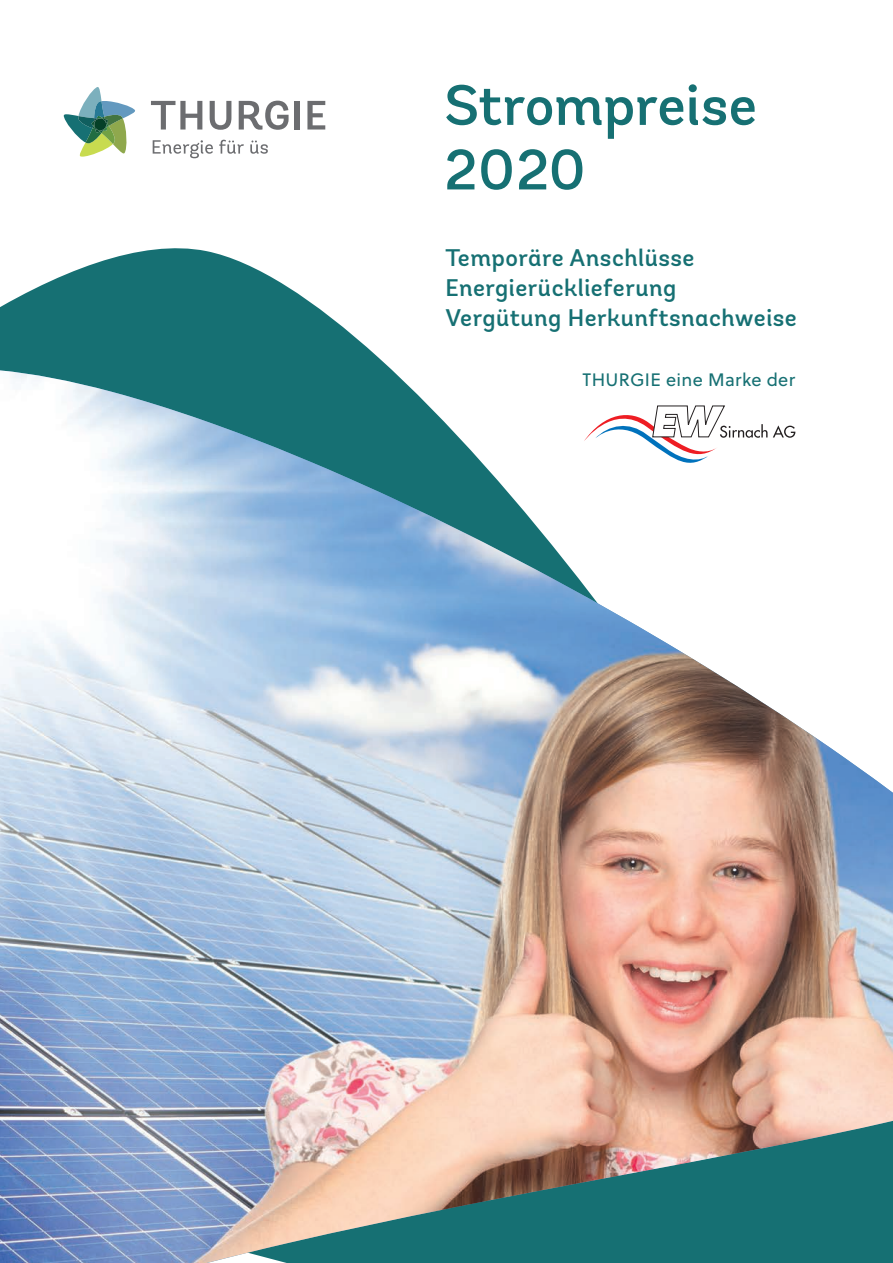
<style>
.page{position:relative;width:893px;height:1263px;background:#fff}
.page>*{position:absolute;margin:0;border:0;box-sizing:border-box;transform-origin:0 0}
.t1{font:500 57px/64.5px "Andes";color:#167073}
.t2{font:500 24px/30px "Andes";letter-spacing:.02em;color:#167073}
.t3{font:18px "Soleil";letter-spacing:.02em;color:#167073}
</style>
<div class="page">
<svg style="left:151px;top:101px;width:51px;height:29px"></svg>
<svg style="left:210px;top:101px;width:21px;height:29px"></svg>
<svg style="left:239px;top:101px;width:50px;height:29px"></svg>
<div style="left:295px;top:101px;width:5px;height:29px;background:#6c6d70"></div>
<svg style="left:307px;top:101px;width:18px;height:29px"></svg>
<svg style="left:153px;top:140px;width:60px;height:18px"></svg>
<svg style="left:219px;top:140px;width:25px;height:14px"></svg>
<svg style="left:250px;top:140px;width:18px;height:14px"></svg>
<svg style="left:64px;top:87px;width:71px;height:70px"></svg>
<svg style="left:0;top:248px;width:383px;height:114px;fill:#167073"></svg>
<img style="left:0;top:370px;width:893px;height:893px">
<svg style="left:773px;top:425px;width:22px;height:13px"></svg>
<svg style="left:583px;top:402px;width:184px;height:68px"></svg>
<h1 class="t1" style="left:444px;top:74px;width:314px">Strompreise<br>2020</h1>
<p class="t2" style="left:445px;top:243px;width:353px">Temporäre Anschlüsse<br>Energierücklieferung<br>Vergütung Herkunftsnachweise</p>
<p class="t3" style="left:583px;top:367px;width:214px">THURGIE eine Marke der</p>
</div>
